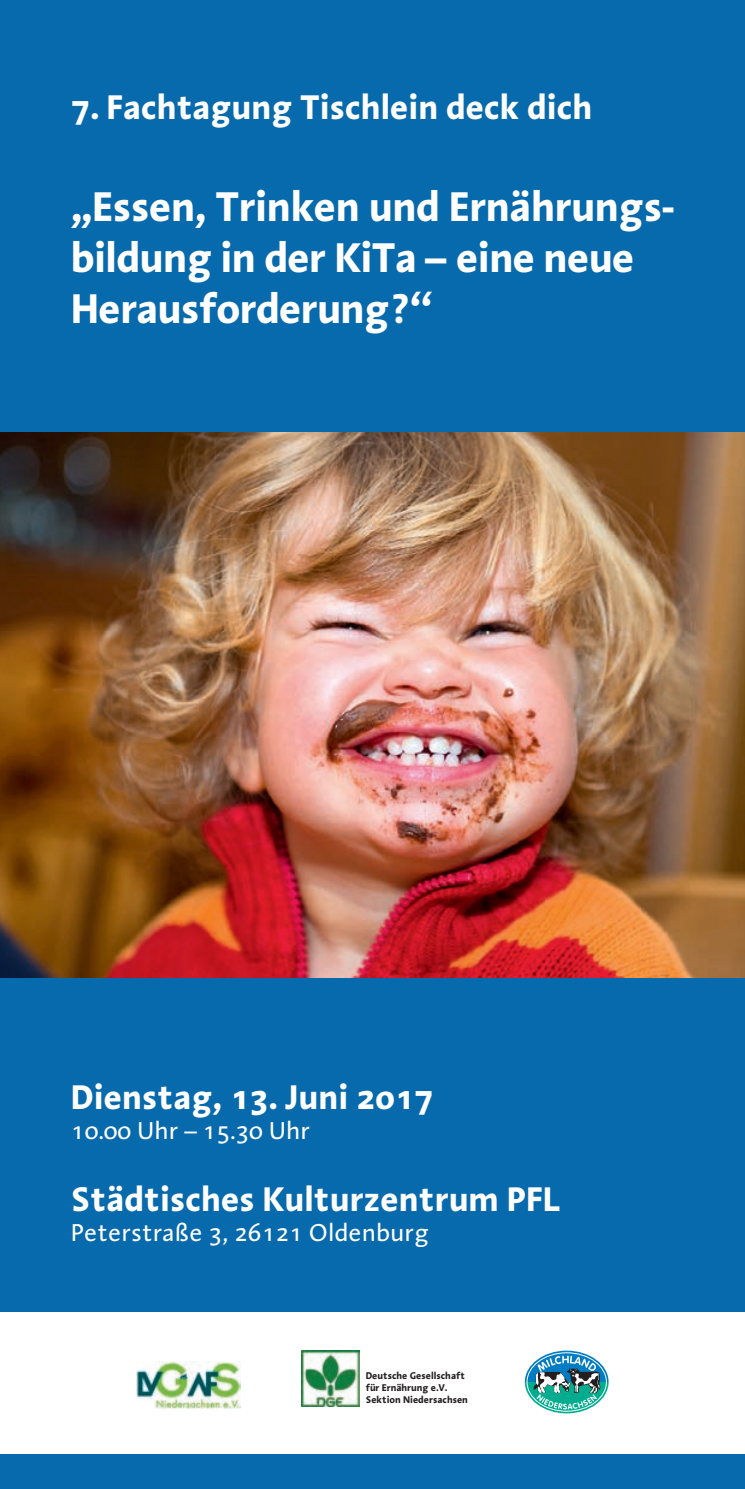
<style>
.page{position:relative;width:745px;height:1489px;background:#fff}
.page>*{position:absolute;margin:0;border:0;box-sizing:border-box;transform-origin:0 0}
.Absatzformat_1{font:700 42.5px/51px "Aroma LT";letter-spacing:-.015em;color:#fff}
.Absatzformat_1-2{font:700 35px "Aroma LT";color:#fff}
.t1{font:25px "Aroma LT";color:#fff}
.Adresse{font:700 10px "Aroma LT";color:#231f20}
</style>
<div class="page">
<div style="left:0;top:0;width:744px;height:1311px;background:#076aac"></div>
<div style="left:0;top:1454px;width:744px;height:34px;background:#076aac"></div>
<img style="left:0;top:432px;width:744px;height:545px">
<svg style="left:524px;top:1350px;width:84px;height:63px"></svg>
<div style="left:526px;top:1352px;width:80px;height:59px;border:1px solid #fff;border-radius:50%"></div>
<img style="left:301px;top:1350px;width:58px;height:56px">
<img style="left:136px;top:1361px;width:104px;height:46px">
<p class="Absatzformat_1-2" style="left:71px;top:84px;width:522px">7. Fachtagung Tischlein deck dich</p>
<p class="Absatzformat_1" style="left:71px;top:180px;width:605px">„Essen, Trinken und Ernährungs&shy;bildung in der KiTa – eine neue<br>Herausforderung?“</p>
<p class="Absatzformat_1-2" style="left:71px;top:1073px;width:363px">Dienstag, 13. Juni 2017</p>
<p class="t1" style="left:71px;top:1114px;width:240px">10.00 Uhr – 15.30 Uhr</p>
<p class="Absatzformat_1-2" style="left:71px;top:1175px;width:490px">Städtisches Kulturzentrum PFL</p>
<p class="t1" style="left:71px;top:1216px;width:359px">Peterstraße 3, 26121 Oldenburg</p>
<p class="Adresse" style="left:365px;top:1369px;width:101px">Deutsche Gesellschaft</p>
<p class="Adresse" style="left:365px;top:1381px;width:83px">für Ernährung e.V.</p>
<p class="Adresse" style="left:365px;top:1393px;width:104px">Sektion Niedersachsen</p>
</div>
